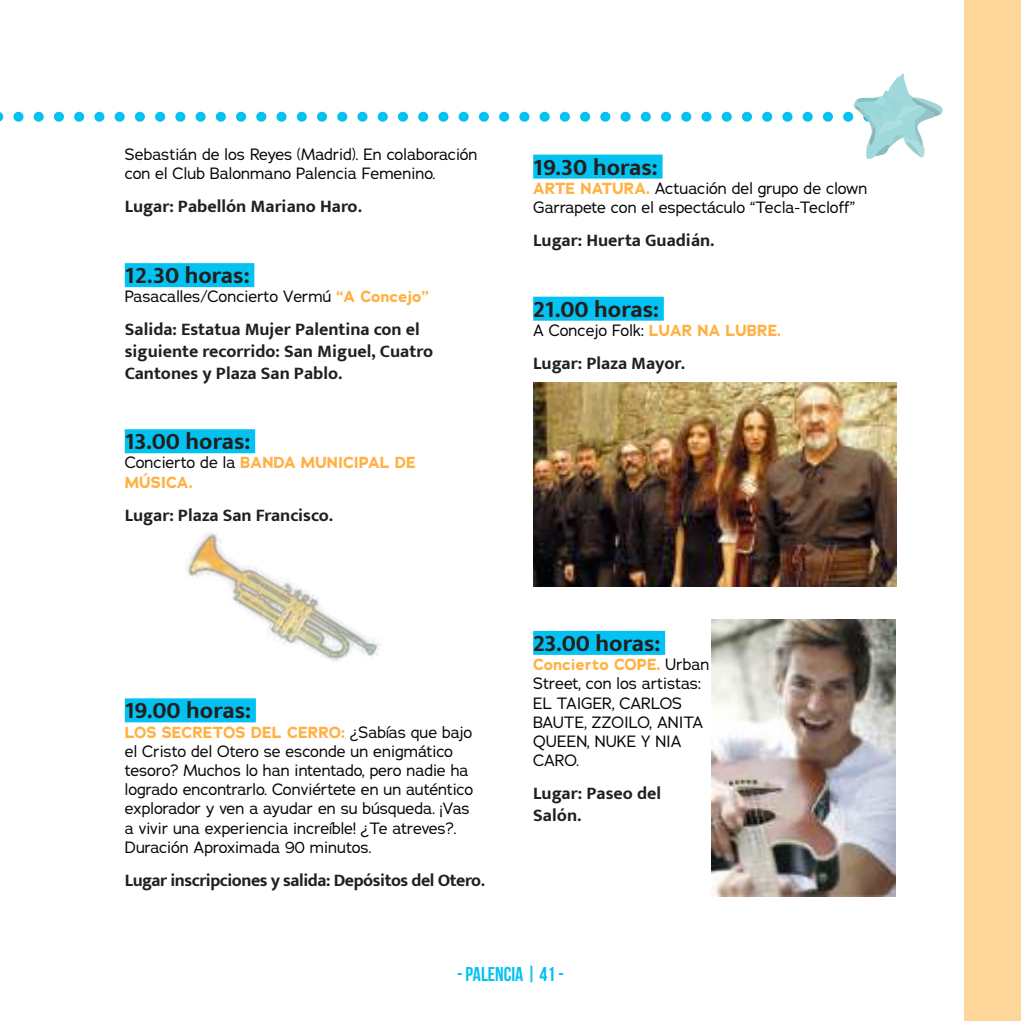
<style>
.page{position:relative;width:1021px;height:1021px;background:#fff}
.page>*{position:absolute;margin:0;border:0;box-sizing:border-box;transform-origin:0 0}
.t1{font:700 24px "Mukta";color:#241f1f}
.t2{font:700 20px "Bebas Neue";color:#03c2f1}
.t3{font:700 18px/21.6px "Mukta";color:#241f1f}
.t4{font:700 18px "Mukta";letter-spacing:-.025em;color:#241f1f}
.t5{font:16px/19.2px "Adrianna";color:#05050a}
.t6{font:700 16px/19.2px "Adrianna";color:#ffb143}
.s1{font-weight:700;color:#ffb143}
.s2{font-weight:400;color:#05050a}
</style>
<div class="page">
<div style="left:964px;top:0;width:56px;height:1020px;background:#ffd69a"></div>
<div style="left:125px;top:263px;width:129px;height:24px;background:#03c2f1"></div>
<div style="left:125px;top:429px;width:130px;height:24px;background:#03c2f1"></div>
<div style="left:125px;top:698px;width:131px;height:24px;background:#03c2f1"></div>
<div style="left:533px;top:155px;width:129px;height:24px;background:#03c2f1"></div>
<div style="left:533px;top:297px;width:130px;height:24px;background:#03c2f1"></div>
<div style="left:533px;top:631px;width:132px;height:24px;background:#03c2f1"></div>
<img style="left:533px;top:382px;width:363px;height:204px">
<img style="left:712px;top:620px;width:183px;height:276px">
<svg style="left:0;top:74px;width:943px;height:86px"></svg>
<img style="left:149px;top:533px;width:233px;height:190px">
<p class="t5" style="left:125px;top:145px;width:354px">Sebastián de los Reyes (Madrid). En colaboración con el Club Balonmano Palencia Femenino.</p>
<p class="t3" style="left:125px;top:195px;width:238px">Lugar: Pabellón Mariano Haro.</p>
<h1 class="t1" style="left:125px;top:261px;width:126px">12.30 horas:</h1>
<p class="t5" style="left:125px;top:287px;width:305px">Pasacalles/Concierto Vermú <span class="s1">“A Concejo”</span></p>
<p class="t3" style="left:125px;top:318px;width:310px">Salida: Estatua Mujer Palentina con el siguiente recorrido: San Miguel, Cuatro<br>Cantones y Plaza San Pablo.</p>
<h1 class="t1" style="left:125px;top:427px;width:127px">13.00 horas:</h1>
<p class="t6" style="left:125px;top:453px;width:293px"><span class="s2">Concierto de la</span> BANDA MUNICIPAL DE<br>MÚSICA.</p>
<p class="t3" style="left:125px;top:503px;width:210px">Lugar: Plaza San Francisco.</p>
<h1 class="t1" style="left:125px;top:696px;width:128px">19.00 horas:</h1>
<p class="t5" style="left:125px;top:722px;width:350px"><span class="s1">LOS SECRETOS DEL CERRO:</span> ¿Sabías que bajo el Cristo del Otero se esconde un enigmático tesoro? Muchos lo han intentado, pero nadie ha logrado encontrarlo. Conviértete en un auténtico explorador y ven a ayudar en su búsqueda. ¡Vas a vivir una experiencia increíble! ¿Te atreves?.<br>Duración Aproximada 90 minutos.</p>
<p class="t4" style="left:125px;top:869px;width:361px">Lugar inscripciones y salida: Depósitos del Otero.</p>
<h1 class="t1" style="left:533px;top:152px;width:126px">19.30 horas:</h1>
<p class="t5" style="left:533px;top:178px;width:336px"><span class="s1">ARTE NATURA.</span> Actuación del grupo de clown<br>Garrapete con el espectáculo “Tecla-Tecloff”</p>
<p class="t3" style="left:533px;top:229px;width:183px">Lugar: Huerta Guadián.</p>
<h1 class="t1" style="left:533px;top:294px;width:127px">21.00 horas:</h1>
<p class="t5" style="left:533px;top:320px;width:249px">A Concejo Folk: <span class="s1">LUAR NA LUBRE.</span></p>
<p class="t3" style="left:533px;top:352px;width:153px">Lugar: Plaza Mayor.</p>
<h1 class="t1" style="left:533px;top:628px;width:129px">23.00 horas:</h1>
<p class="t5" style="left:533px;top:654px;width:178px"><span class="s1">Concierto COPE.</span> Urban<br>Street, con los artistas:<br>EL TAIGER, CARLOS<br>BAUTE, ZZOILO, ANITA<br>QUEEN, NUKE Y NIA<br>CARO.</p>
<p class="t3" style="left:533px;top:782px;width:129px">Lugar: Paseo del<br>Salón.</p>
<p class="t2" style="left:457px;top:963px;width:108px">- PALENCIA | 41 -</p>
</div>
